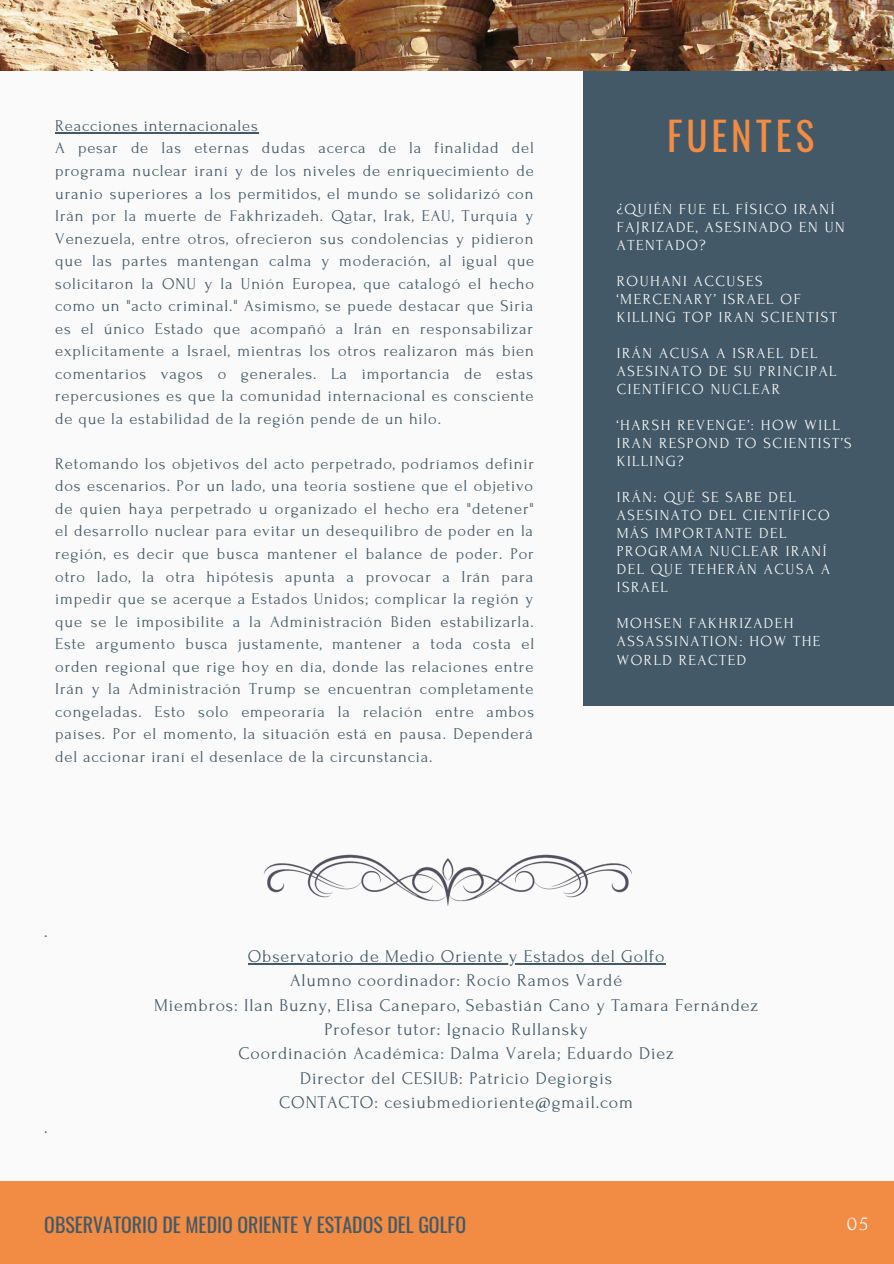
<style>
.page{position:relative;width:894px;height:1264px;background:#fff}
.page>*{position:absolute;margin:0;border:0;box-sizing:border-box;transform-origin:0 0}
.t1{font:39px "Oswald";letter-spacing:.1em;color:#f28b43}
.t2{font:19.8px "Oswald";color:#435967}
.t3{font:19.8px "Forum";color:#fafafa}
.t4{font:17.85px/24.5px "Forum";letter-spacing:.05em;color:#435967;text-align:center}
.t5{font:16.5px/22.5px "Forum";letter-spacing:.05em;color:#435967}
.t6{font:15.3px/18px "Forum";letter-spacing:.1em;color:#fafafa}
</style>
<div class="page">
<div style="left:0;top:0;width:893px;height:1263px;background:#fafafa"></div>
<div style="left:0;top:1181px;width:893px;height:82px;background:#f28b43"></div>
<div style="left:583px;top:0;width:310px;height:706px;background:#435967"></div>
<img style="left:0;top:0;width:893px;height:70px">
<hr style="left:55px;top:132px;width:204px;height:1px;background:#435967">
<hr style="left:247px;top:963px;width:418px;height:1px;background:#435967">
<img style="left:263px;top:854px;width:369px;height:52px">
<p class="t5" style="left:55px;top:115px;width:480px">Reacciones internacionales<br>A pesar de las eternas dudas acerca de la finalidad del programa nuclear iraní y de los niveles de enriquecimiento de uranio superiores a los permitidos, el mundo se solidarizó con Irán por la muerte de Fakhrizadeh. Qatar, Irak, EAU, Turquía y Venezuela, entre otros, ofrecieron sus condolencias y pidieron que las partes mantengan calma y moderación, al igual que solicitaron la ONU y la Unión Europea, que catalogó el hecho como un "acto criminal." Asimismo, se puede destacar que Siria es el único Estado que acompañó a Irán en responsabilizar explícitamente a Israel, mientras los otros realizaron más bien comentarios vagos o generales. La importancia de estas repercusiones es que la comunidad internacional es consciente de que la estabilidad de la región pende de un hilo.</p>
<p class="t5" style="left:55px;top:452px;width:480px;text-align:justify">Retomando los objetivos del acto perpetrado, podríamos definir dos escenarios. Por un lado, una teoría sostiene que el objetivo de quien haya perpetrado u organizado el hecho era "detener" el desarrollo nuclear para evitar un desequilibro de poder en la región, es decir que busca mantener el balance de poder. Por otro lado, la otra hipótesis apunta a provocar a Irán para impedir que se acerque a Estados Unidos; complicar la región y que se le imposibilite a la Administración Biden estabilizarla.<br>Este argumento busca justamente, mantener a toda costa el orden regional que rige hoy en día, donde las relaciones entre Irán y la Administración Trump se encuentran completamente congeladas. Esto solo empeoraría la relación entre ambos países. Por el momento, la situación está en pausa. Dependerá del accionar iraní el desenlace de la circunstancia.</p>
<h1 class="t1" style="left:667px;top:105px;width:148px">FUENTES</h1>
<p class="t6" style="left:616px;top:200px;width:229px">¿QUIÉN FUE EL FÍSICO IRANÍ<br>FAJRIZADE, ASESINADO EN UN<br>ATENTADO?</p>
<p class="t6" style="left:616px;top:272px;width:221px">ROUHANI ACCUSES ‘MERCENARY’ ISRAEL OF<br>KILLING TOP IRAN SCIENTIST</p>
<p class="t6" style="left:616px;top:344px;width:221px">IRÁN ACUSA A ISRAEL DEL<br>ASESINATO DE SU PRINCIPAL<br>CIENTÍFICO NUCLEAR</p>
<p class="t6" style="left:616px;top:416px;width:236px">‘HARSH REVENGE’: HOW WILL<br>IRAN RESPOND TO SCIENTIST’S<br>KILLING?</p>
<p class="t6" style="left:616px;top:488px;width:215px">IRÁN: QUÉ SE SABE DEL<br>ASESINATO DEL CIENTÍFICO<br>MÁS IMPORTANTE DEL<br>PROGRAMA NUCLEAR IRANÍ<br>DEL QUE TEHERÁN ACUSA A<br>ISRAEL</p>
<p class="t6" style="left:616px;top:615px;width:205px">MOHSEN FAKHRIZADEH<br>ASSASSINATION: HOW THE<br>WORLD REACTED</p>
<p class="t4" style="left:44px;top:919px;width:5px">.</p>
<p class="t4" style="left:44px;top:1114px;width:5px">.</p>
<p class="t4" style="left:154px;top:944px;width:605px">Observatorio de Medio Oriente y Estados del Golfo<br>Alumno coordinador: Rocío Ramos Vardé<br>Miembros: Ilan Buzny, Elisa Caneparo, Sebastián Cano y Tamara Fernández Profesor tutor: Ignacio Rullansky<br>Coordinación Académica: Dalma Varela; Eduardo Diez<br>Director del CESIUB: Patricio Degiorgis<br>CONTACTO: cesiubmedioriente@gmail.com</p>
<p class="t2" style="left:44px;top:1209px;width:423px">OBSERVATORIO DE MEDIO ORIENTE Y ESTADOS DEL GOLFO</p>
<p class="t3" style="left:846px;top:1212px;width:23px">05</p>
</div>
